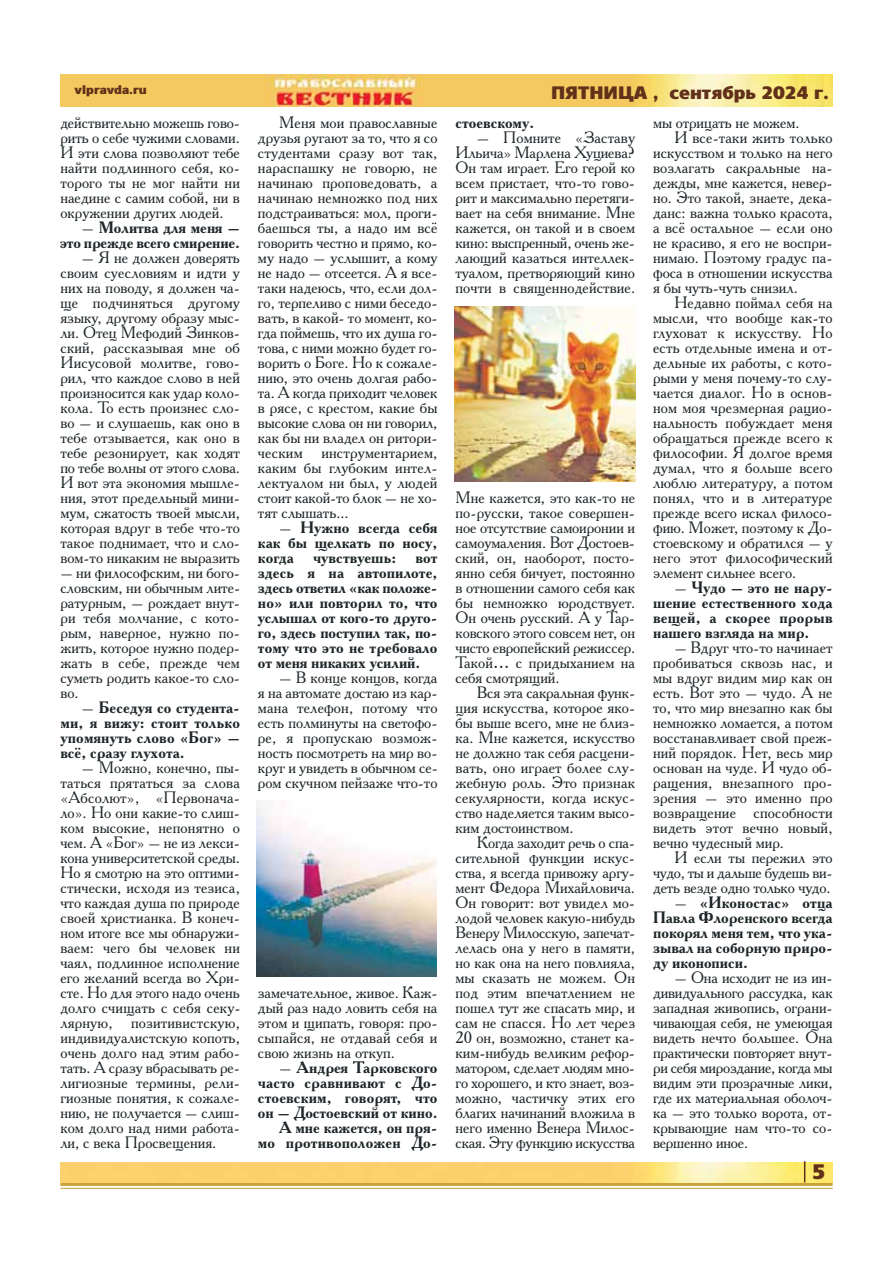
<style>
.page{position:relative;width:893px;height:1263px;background:#fff}
.page>*{position:absolute;margin:0;border:0;box-sizing:border-box;transform-origin:0 0}
.t1{font:800 21px "Core Sans N 85";color:#613119}
.t2{font:800 18px "Core Sans N 85";color:#613119}
.t3{font:16.5px/15px "Academy C";color:#1e2629;text-align:justify}
.t4{font:700 16.5px/15px "Academy C";color:#1e2629;text-align:justify}
.t5{font:800 12px "Core Sans N 85";color:#613119}
.s1{font-weight:400}
</style>
<div class="page">
<hr style="left:60px;top:1183px;width:773px;height:3px;background:#caa236">
<hr style="left:60px;top:1188px;width:773px;height:1px;background:#caa236">
<img style="left:60px;top:75px;width:772px;height:31px">
<img style="left:60px;top:1162px;width:772px;height:21px">
<svg style="left:804px;top:1161px;width:1px;height:21px"></svg>
<img style="left:455px;top:306px;width:181px;height:175px">
<img style="left:257px;top:800px;width:180px;height:177px">
<p class="t5" style="left:75px;top:83px;width:74px">vlpravda.ru</p>
<p class="t3" style="left:60px;top:117px;width:181px">действительно можешь гово&shy;рить о себе чужими словами.<br>И эти слова позволяют тебе найти подлинного себя, ко&shy;торого ты не мог найти ни наедине с самим собой, ни в окружении других людей.</p>
<p class="t4" style="left:60px;top:221px;width:181px;text-align:right"><span class="s1">–</span> Молитва для меня – это прежде всего смирение.</p>
<p class="t3" style="left:60px;top:252px;width:181px;text-indent:21px">– Я не должен доверять своим суесловиям и идти у них на поводу, я должен ча&shy;ще подчиняться другому языку, другому образу мыс&shy;ли. Отец Мефодий Зинков&shy;ский, рассказывая мне об Иисусовой молитве, гово&shy;рил, что каждое слово в ней произносится как удар коло&shy;кола. То есть произнес сло&shy;во – и слушаешь, как оно в тебе отзывается, как оно в тебе резонирует, как ходят по тебе волны от этого слова.<br>И вот эта экономия мышле&shy;ния, этот предельный мини&shy;мум, сжатость твоей мысли, которая вдруг в тебе что-то такое поднимает, что и сло&shy;вом-то никаким не выразить</p>
<p class="t3" style="left:60px;top:567px;width:181px">– ни философским, ни бого&shy;словским, ни обычным лите&shy;ратурным, – рождает внут&shy;ри тебя молчание, с кото&shy;рым, наверное, нужно по&shy;жить, которое нужно подер&shy;жать в себе, прежде чем суметь родить какое-то сло&shy;во.</p>
<p class="t4" style="left:60px;top:701px;width:181px;text-indent:21px"><span class="s1">–</span> Беседуя со студента&shy;ми, я вижу: стоит только упомянуть слово «Бог» – всё, сразу глухота.</p>
<p class="t3" style="left:60px;top:762px;width:182px;text-indent:21px">– Можно, конечно, пы&shy;таться прятаться за слова «Абсолют», «Первонача&shy;ло». Но они какие-то слиш&shy;ком высокие, непонятно о чем. А «Бог» – не из лекси&shy;кона университетской среды.<br>Но я смотрю на это оптими&shy;стически, исходя из тезиса, что каждая душа по природе своей христианка. В конеч&shy;ном итоге все мы обнаружи&shy;ваем: чего бы человек ни чаял, подлинное исполнение его желаний всегда во Хри&shy;сте. Но для этого надо очень долго счищать с себя секу&shy;лярную, позитивистскую, индивидуалистскую копоть, очень долго над этим рабо&shy;тать. А сразу вбрасывать ре&shy;лигиозные термины, рели&shy;гиозные понятия, к сожале&shy;нию, не получается – слиш&shy;ком долго над ними работа&shy;ли, с века Просвещения.</p>
<p class="t3" style="left:258px;top:117px;width:181px;text-indent:21px">Меня мои православные друзья ругают за то, что я со студентами сразу вот так, нараспашку не говорю, не начинаю проповедовать, а начинаю немножко под них подстраиваться: мол, проги&shy;баешься ты, а надо им всё говорить честно и прямо, ко&shy;му надо – услышит, а кому не надо – отсеется. А я все&shy;таки надеюсь, что, если дол&shy;го, терпеливо с ними беседо&shy;вать, в какой- то момент, ко&shy;гда поймешь, что их душа го&shy;това, с ними можно будет го&shy;ворить о Боге. Но к сожале&shy;нию, это очень долгая рабо&shy;та. А когда приходит человек в рясе, с крестом, какие бы высокие слова он ни говорил, как бы ни владел он ритори&shy;ческим инструментарием, каким бы глубоким интел&shy;лектуалом ни был, у людей стоит какой-то блок – не хо&shy;тят слышать...</p>
<p class="t4" style="left:258px;top:521px;width:181px;text-indent:21px"><span class="s1">–</span> Нужно всегда себя как бы щелкать по носу, когда чувствуешь: вот здесь я на автопилоте, здесь ответил «как положе&shy;но» или повторил то, что услышал от кого-то друго&shy;го, здесь поступил так, по&shy;тому что это не требовало от меня никаких усилий.</p>
<p class="t3" style="left:258px;top:672px;width:181px;text-indent:21px">– В конце концов, когда я на автомате достаю из кар&shy;мана телефон, потому что есть полминуты на светофо&shy;ре, я пропускаю возмож&shy;ность посмотреть на мир во&shy;круг и увидеть в обычном се&shy;ром скучном пейзаже что-то</p>
<p class="t3" style="left:258px;top:987px;width:181px">замечательное, живое. Каж&shy;дый раз надо ловить себя на этом и щипать, говоря: про&shy;сыпайся, не отдавай себя и свою жизнь на откуп.</p>
<p class="t4" style="left:258px;top:1061px;width:181px;text-align:right"><span class="s1">–</span> Андрея Тарковского часто сравнивают с До&shy;стоевским, говорят, что он – Достоевский от кино.<br>А мне кажется, он пря&shy;мо противоположен До-</p>
<p class="t2" style="left:551px;top:82px;width:279px">ПЯТНИЦА , сентябрь 2024 г.</p>
<p class="t4" style="left:455px;top:116px;width:80px">стоевскому.</p>
<p class="t3" style="left:455px;top:131px;width:181px;text-indent:21px">– Помните «Заставу Ильича» Марлена Хуциева?<br>Он там играет. Его герой ко всем пристает, что-то гово&shy;рит и максимально перетяги&shy;вает на себя внимание. Мне кажется, он такой и в своем кино: выспренный, очень же&shy;лающий казаться интеллек&shy;туалом, претворяющий кино почти в священнодействие.</p>
<p class="t3" style="left:455px;top:491px;width:181px">Мне кажется, это как-то не по-русски, такое совершен&shy;ное отсутствие самоиронии и самоумаления. Вот Достоев&shy;ский, он, наоборот, посто&shy;янно себя бичует, постоянно в отношении самого себя как бы немножко юродствует.<br>Он очень русский. А у Тар&shy;ковского этого совсем нет, он чисто европейский режиссер.<br>Такой… с придыханием на себя смотрящий.</p>
<p class="t3" style="left:455px;top:686px;width:181px;text-indent:21px">Вся эта сакральная функ&shy;ция искусства, которое яко&shy;бы выше всего, мне не близ&shy;ка. Мне кажется, искусство не должно так себя расцени&shy;вать, оно играет более слу&shy;жебную роль. Это признак секулярности, когда искус&shy;ство наделяется таким высо&shy;ким достоинством.</p>
<p class="t3" style="left:455px;top:836px;width:181px;text-indent:21px">Когда заходит речь о спа&shy;сительной функции искус&shy;ства, я всегда привожу аргу&shy;мент Федора Михайловича.<br>Он говорит: вот увидел мо&shy;лодой человек какую-нибудь Венеру Милосскую, запечат&shy;лелась она у него в памяти, но как она на него повлияла, мы сказать не можем. Он под этим впечатлением не пошел тут же спасать мир, и сам не спасся. Но лет через 20 он, возможно, станет ка&shy;ким-нибудь великим рефор&shy;матором, сделает людям мно&shy;го хорошего, и кто знает, воз&shy;можно, частичку этих его благих начинаний вложила в него именно Венера Милос&shy;ская. Эту функцию искусства</p>
<p class="t3" style="left:653px;top:117px;width:148px">мы отрицать не можем.</p>
<p class="t3" style="left:674px;top:132px;width:160px">И все-таки жить только</p>
<p class="t3" style="left:653px;top:147px;width:181px">искусством и только на него</p>
<p class="t3" style="left:653px;top:162px;width:181px">возлагать сакральные на-</p>
<p class="t3" style="left:653px;top:177px;width:181px">дежды, мне кажется, невер-</p>
<p class="t3" style="left:653px;top:192px;width:181px">но. Это такой, знаете, дека-</p>
<p class="t3" style="left:653px;top:207px;width:181px">данс: важна только красота,</p>
<p class="t3" style="left:653px;top:222px;width:181px">а всё остальное – если оно</p>
<p class="t3" style="left:653px;top:237px;width:181px">не красиво, я его не воспри-</p>
<p class="t3" style="left:653px;top:252px;width:181px">нимаю. Поэтому градус па-</p>
<p class="t3" style="left:653px;top:267px;width:181px">фоса в отношении искусства</p>
<p class="t3" style="left:653px;top:282px;width:146px">я бы чуть-чуть снизил.</p>
<p class="t3" style="left:674px;top:297px;width:160px">Недавно поймал себя на</p>
<p class="t3" style="left:653px;top:312px;width:181px">мысли, что вообще как-то</p>
<p class="t3" style="left:653px;top:327px;width:181px">глуховат к искусству. Но</p>
<p class="t3" style="left:653px;top:342px;width:181px">есть отдельные имена и от-</p>
<p class="t3" style="left:653px;top:357px;width:181px">дельные их работы, с кото-</p>
<p class="t3" style="left:653px;top:372px;width:181px">рыми у меня почему-то слу-</p>
<p class="t3" style="left:653px;top:387px;width:181px">чается диалог. Но в основ-</p>
<p class="t3" style="left:653px;top:402px;width:181px">ном моя чрезмерная рацио-</p>
<p class="t3" style="left:653px;top:417px;width:181px">нальность побуждает меня</p>
<p class="t3" style="left:653px;top:432px;width:181px">обращаться прежде всего к</p>
<p class="t3" style="left:653px;top:447px;width:181px">философии. Я долгое время</p>
<p class="t3" style="left:653px;top:462px;width:181px">думал, что я больше всего</p>
<p class="t3" style="left:653px;top:477px;width:181px">люблю литературу, а потом</p>
<p class="t3" style="left:653px;top:492px;width:181px">понял, что и в литературе</p>
<p class="t3" style="left:653px;top:507px;width:181px">прежде всего искал филосо-</p>
<p class="t3" style="left:653px;top:522px;width:181px">фию. Может, поэтому к До-</p>
<p class="t3" style="left:653px;top:537px;width:181px">стоевскому и обратился – у</p>
<p class="t3" style="left:653px;top:552px;width:181px">него этот философический</p>
<p class="t3" style="left:653px;top:567px;width:145px">элемент сильнее всего.</p>
<p class="t4" style="left:653px;top:581px;width:181px;text-indent:21px"><span class="s1">–</span> Чудо – это не нару&shy;шение естественного хода вещей, а скорее прорыв нашего взгляда на мир.</p>
<p class="t3" style="left:653px;top:642px;width:181px;text-indent:21px">– Вдруг что-то начинает пробиваться сквозь нас, и мы вдруг видим мир как он есть. Вот это – чудо. А не то, что мир внезапно как бы немножко ломается, а потом восстанавливает свой преж&shy;ний порядок. Нет, весь мир основан на чуде. И чудо об&shy;ращения, внезапного про&shy;зрения – это именно про возвращение способности видеть этот вечно новый, вечно чудесный мир.</p>
<p class="t3" style="left:653px;top:852px;width:181px;text-indent:21px">И если ты пережил это чудо, ты и дальше будешь ви&shy;деть везде одно только чудо.</p>
<p class="t4" style="left:653px;top:896px;width:181px;text-indent:21px"><span class="s1">–</span> «Иконостас» отца Павла Флоренского всегда покорял меня тем, что ука&shy;зывал на соборную приро&shy;ду иконописи.</p>
<p class="t3" style="left:653px;top:972px;width:181px;text-indent:21px">– Она исходит не из ин&shy;дивидуального рассудка, как западная живопись, ограни&shy;чивающая себя, не умеющая видеть нечто большее. Она практически повторяет внут&shy;ри себя мироздание, когда мы видим эти прозрачные лики, где их материальная оболоч&shy;ка – это только ворота, от&shy;крывающие нам что-то со&shy;вершенно иное.</p>
<p class="t1" style="left:812px;top:1159px;width:15px">5</p>
</div>
